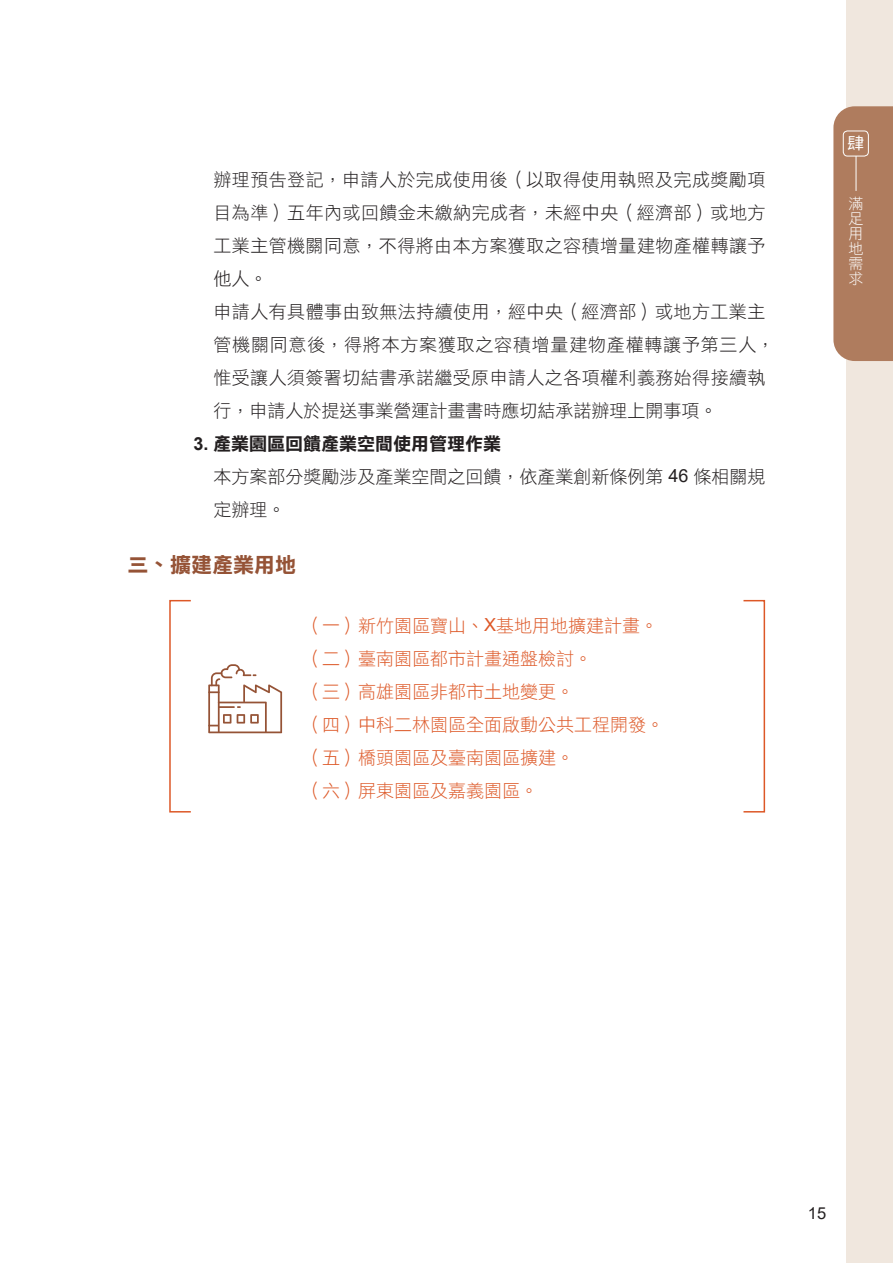
<style>
.page{position:relative;width:893px;height:1263px;background:#fff}
.page>*{position:absolute;margin:0;border:0;box-sizing:border-box;transform-origin:0 0}
.t1{font:21px "DF Li Hei Bd WIN BF";color:#955336}
.t2{font:18px/33px "DF Li Hei W3 WIN BF";letter-spacing:.025em;color:#231f20}
.t3{font:18px/33px "DF Li Hei W3 WIN BF";color:#dd5827}
.t4{font:18px/33px "DF Li Hei W3 WIN BF";color:#231f20}
.t5{font:18px "DF Li Hei Bd WIN BF";color:#231f20}
.t6{font:16.5px "Arial";color:#231f20}
.t7{font:16.5px "DF Hei Std W5";color:#fff}
.t8{font:15px/15px "DF Li Hei W3 WIN BF";color:#fff;text-align:justify}
.s1{font-family:"Arial";font-weight:700}
.s2{font-family:"Arial"}
</style>
<div class="page">
<div style="left:846px;top:0;width:47px;height:1263px;background:#f0e7de"></div>
<div style="left:169px;top:600px;width:23px;height:212px;border:2px solid #dd5827"></div>
<div style="left:743px;top:600px;width:22px;height:212px;border:2px solid #dd5827"></div>
<hr style="left:208px;top:731px;width:74px;height:2px;background:#955336">
<svg style="left:208px;top:664px;width:74px;height:68px"></svg>
<div style="left:833px;top:106px;width:60px;height:255px;background:#af7c5e"></div>
<div style="left:843px;top:131px;width:26px;height:25px;border:1px solid #fff;border-radius:4px"></div>
<hr style="left:856px;top:156px;width:1px;height:35px;background:#fff">
<p class="t2" style="left:213px;top:163px;width:562px">辦理預告登記，申請人於完成使用後（以取得使用執照及完成獎勵項目為準）五年內或回饋金未繳納完成者，未經中央（經濟部）或地方工業主管機關同意，不得將由本方案獲取之容積增量建物產權轉讓予他人。<br>申請人有具體事由致無法持續使用，經中央（經濟部）或地方工業主管機關同意後，得將本方案獲取之容積增量建物產權轉讓予第三人，惟受讓人須簽署切結書承諾繼受原申請人之各項權利義務始得接續執行，申請人於提送事業營運計畫書時應切結承諾辦理上開事項。</p>
<p class="t5" style="left:194px;top:434px;width:309px"><span class="s1">3.</span> 產業園區回饋產業空間使用管理作業</p>
<p class="t4" style="left:213px;top:460px;width:553px">本方案部分獎勵涉及產業空間之回饋，依產業創新條例第 <span class="s2">46</span> 條相關規定辦理。</p>
<p class="t1" style="left:128px;top:554px;width:170px">三、擴建產業用地</p>
<p class="t3" style="left:304px;top:609px;width:361px">（一）新竹園區寶山、<span class="s2">X</span>基地用地擴建計畫。（二）臺南園區都市計畫通盤檢討。<br>（三）高雄園區非都市土地變更。<br>（四）中科二林園區全面啟動公共工程開發。（五）橋頭園區及臺南園區擴建。<br>（六）屏東園區及嘉義園區。</p>
<p class="t7" style="left:848px;top:135px;width:18px">肆</p>
<p class="t8" style="left:848px;top:196px;width:16px">滿足用地需求</p>
<p class="t6" style="left:808px;top:1201px;width:20px">15</p>
</div>
